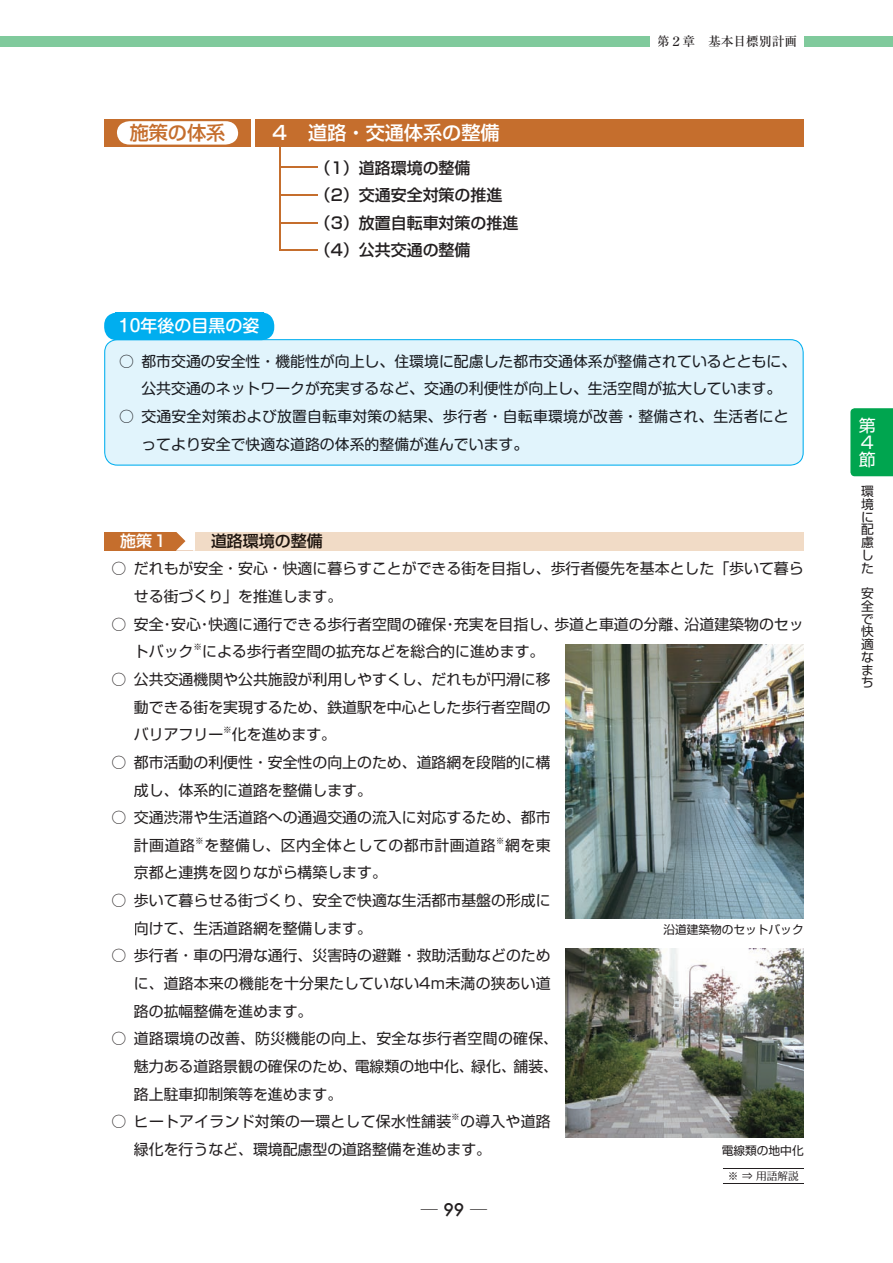
<style>
.page{position:relative;width:893px;height:1263px;background:#fff}
.page>*{position:absolute;margin:0;border:0;box-sizing:border-box;transform-origin:0 0}
.t1{font:500 19.2px "Shin Go Pro";color:#fff}
.t2{font:500 19.2px "Shin Go Pro";color:#c56e2d}
.t3{font:500 16.95px "Shin M Go Pro";color:#fff}
.t4{font:700 16.95px "Futo Go B101 Pro";color:#231f20}
.t5{font:16.95px/17px "Shin Go Pro";color:#fff;text-align:justify}
.t6{font:500 15.9px/27.6px "Shin Go Pro";color:#231f20}
.t7{font:500 15.9px "Shin Go Pro";color:#1d140e}
.t8{font:500 15.9px "Shin Go Pro";color:#fff}
.t9{font:14.85px/27.6px "Shin Go Pro";color:#231f20}
.t10{font:14.85px/27.6px "Shin M Go Pro";color:#1a1c21;text-align:center}
.t11{font:14.85px "Shin Go Pro";letter-spacing:.035em;color:#231f20}
.t12{font:12.75px/12.8px "Shin Go Pro";color:#231f20;text-align:justify}
.t13{font:500 12.75px "Ryumin Pro";color:#231f20}
.t14{font:11.7px "Shin Go Pro";color:#231f20}
.t15{font:10.65px "Folk Pro";color:#231f20}
.t16{font:8.7px "Shin Go Pro";color:#231f20}
.s1{font-family:"Futura";font-weight:500}
</style>
<div class="page">
<hr style="left:723px;top:1168px;width:81px;height:1px;background:#231f20">
<hr style="left:723px;top:1183px;width:81px;height:1px;background:#231f20">
<div style="left:0;top:36px;width:893px;height:11px;background:#80ca9c"></div>
<div style="left:651px;top:35px;width:153px;height:13px;background:#fff"></div>
<div style="left:850px;top:408px;width:43px;height:68px;background:#00a54f"></div>
<div style="left:104px;top:532px;width:89px;height:18px;background:#c56e2d"></div>
<div style="left:193px;top:532px;width:611px;height:18px;background:#f1dbc6"></div>
<div style="left:104px;top:119px;width:147px;height:28px;background:#c56e2d"></div>
<svg style="left:117px;top:121px;width:121px;height:24px"></svg>
<div style="left:255px;top:119px;width:549px;height:28px;background:#c56e2d"></div>
<hr style="left:280px;top:167px;width:38px;height:1px;background:#c56e2d">
<hr style="left:280px;top:195px;width:38px;height:1px;background:#c56e2d">
<hr style="left:280px;top:222px;width:38px;height:1px;background:#c56e2d">
<hr style="left:280px;top:250px;width:38px;height:1px;background:#c56e2d">
<hr style="left:279px;top:146px;width:1px;height:105px;background:#c56e2d">
<svg style="left:104px;top:339px;width:700px;height:127px;fill:#e1f4fc"></svg>
<div style="left:104px;top:313px;width:170px;height:27px;background:#00aeef;border-radius:13px"></div>
<div style="left:119px;top:353px;width:670px;height:98px;background:#e1f4fc"></div>
<svg style="left:176px;top:532px;width:19px;height:19px"></svg>
<img style="left:566px;top:644px;width:238px;height:274px">
<img style="left:566px;top:948px;width:238px;height:189px">
<p class="t2" style="left:130px;top:117px;width:97px">施策の体系</p>
<p class="t1" style="left:270px;top:117px;width:231px">４　道路・交通体系の整備</p>
<p class="t6" style="left:315px;top:152px;width:205px">（1）道路環境の整備<br>（2）交通安全対策の推進（3）放置自転車対策の推進（4）公共交通の整備</p>
<p class="t3" style="left:119px;top:312px;width:142px">10年後の目黒の姿</p>
<p class="t13" style="left:657px;top:32px;width:142px">第２章　基本目標別計画</p>
<p class="t10" style="left:119px;top:345px;width:679px">○ 都市交通の安全性・機能性が向上し、住環境に配慮した都市交通体系が整備されているとともに、公共交通のネットワークが充実するなど、交通の利便性が向上し、生活空間が拡大しています。</p>
<p class="t10" style="left:141px;top:401px;width:649px;text-align:left;text-indent:-22px">○ 交通安全対策および放置自転車対策の結果、歩行者・自転車環境が改善・整備され、生活者にとってより安全で快適な道路の体系的整備が進んでいます。</p>
<p class="t8" style="left:120px;top:528px;width:49px">施策１</p>
<p class="t7" style="left:195px;top:528px;width:129px">　道路環境の整備</p>
<p class="t9" style="left:134px;top:553px;width:671px;text-indent:-22px">○ だれもが安全・安心・快適に暮らすことができる街を目指し、歩行者優先を基本とした「歩いて暮らせる街づくり」を推進します。</p>
<p class="t9" style="left:134px;top:608px;width:671px;text-indent:-22px">○ 安全・安心・快適に通行できる歩行者空間の確保・充実を目指し、歩道と車道の分離、沿道建築物のセットバック</p>
<p class="t16" style="left:193px;top:640px;width:10px">※</p>
<p class="t9" style="left:202px;top:636px;width:344px">による歩行者空間の拡充などを総合的に進めます。</p>
<p class="t9" style="left:134px;top:664px;width:418px;text-align:justify;text-indent:-22px">○ 公共交通機関や公共施設が利用しやすくし、だれもが円滑に移動できる街を実現するため、鉄道駅を中心とした歩行者空間のバリアフリー</p>
<p class="t16" style="left:223px;top:722px;width:10px">※</p>
<p class="t9" style="left:232px;top:719px;width:106px">化を進めます。</p>
<p class="t9" style="left:134px;top:747px;width:418px;text-indent:-22px">○ 都市活動の利便性・安全性の向上のため、道路網を段階的に構成し、体系的に道路を整備します。</p>
<p class="t9" style="left:134px;top:802px;width:418px;text-indent:-22px">○ 交通渋滞や生活道路への通過交通の流入に対応するため、都市計画道路</p>
<p class="t16" style="left:195px;top:833px;width:10px">※</p>
<p class="t11" style="left:204px;top:833px;width:293px">を整備し、区内全体としての都市計画道路</p>
<p class="t16" style="left:496px;top:833px;width:10px">※</p>
<p class="t9" style="left:505px;top:830px;width:47px">網を東</p>
<p class="t9" style="left:134px;top:857px;width:254px">京都と連携を図りながら構築します。</p>
<p class="t9" style="left:134px;top:885px;width:418px;text-indent:-22px">○ 歩いて暮らせる街づくり、安全で快適な生活都市基盤の形成に向けて、生活道路網を整備します。</p>
<p class="t9" style="left:134px;top:940px;width:418px;text-align:justify;text-indent:-22px">○ 歩行者・車の円滑な通行、災害時の避難・救助活動などのために、道路本来の機能を十分果たしていない4ｍ未満の狭あい道路の拡幅整備を進めます。</p>
<p class="t9" style="left:134px;top:1023px;width:426px;text-align:justify;text-indent:-22px">○ 道路環境の改善、防災機能の向上、安全な歩行者空間の確保、魅力ある道路景観の確保のため、電線類の地中化、緑化、舗装、路上駐車抑制策等を進めます。</p>
<p class="t9" style="left:112px;top:1106px;width:341px">○ ヒートアイランド対策の一環として保水性舗装</p>
<p class="t16" style="left:451px;top:1109px;width:10px">※</p>
<p class="t14" style="left:663px;top:920px;width:142px">沿道建築物のセットバック</p>
<p class="t9" style="left:134px;top:1106px;width:418px;text-indent:326px">の導入や道路緑化を行うなど、環境配慮型の道路整備を進めます。</p>
<p class="t14" style="left:722px;top:1141px;width:83px">電線類の地中化</p>
<p class="t4" style="left:421px;top:1196px;width:68px">─ <span class="s1">99</span> ─</p>
<p class="t15" style="left:728px;top:1167px;width:72px">※ ⇒ 用語解説</p>
<p class="t5" style="left:859px;top:415px;width:19px">第４節</p>
<p class="t12" style="left:861px;top:483px;width:14px">環境に配慮した</p>
<p class="t12" style="left:861px;top:585px;width:14px">安全で快適なまち</p>
</div>
